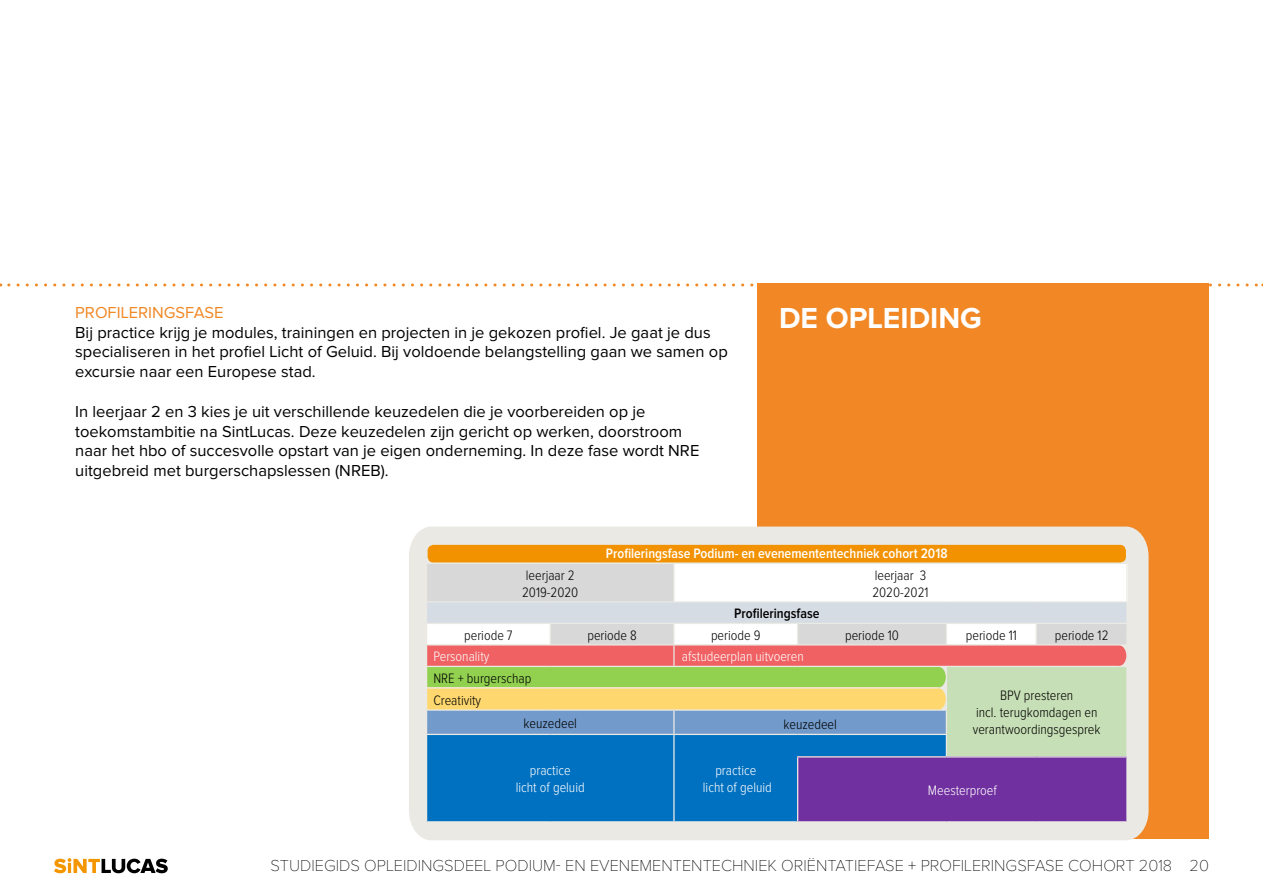
<style>
.page{position:relative;width:1263px;height:893px;background:#fff}
.page>*{position:absolute;margin:0;border:0;box-sizing:border-box;transform-origin:0 0}
.t1{font:700 30px "Proxima Nova";color:#fff}
.t2{font:16.5px/19.8px "Proxima Nova";color:#000}
.t3{font:100 16.5px "Proxima Nova";color:#000}
.t4{font:16.5px "Proxima Nova";color:#f18825}
.t5{font:300 14.1px/17px "Proxima Nova Cond";color:#000}
.t6{font:300 14.1px/17px "Proxima Nova Cond";color:#fff;text-align:center}
.t7{font:600 14.1px "Proxima Nova Cond";color:#fff}
.t8{font:600 14.1px "Proxima Nova Cond";color:#000}
</style>
<div class="page">
<svg style="left:54px;top:858px;width:114px;height:15px"></svg>
<svg style="left:9px;top:283px;width:1254px;height:3px"></svg>
<div style="left:758px;top:283px;width:451px;height:556px;background:#f18825"></div>
<div style="left:409px;top:527px;width:739px;height:313px;background:#eae9e4"></div>
<div style="left:428px;top:545px;width:698px;height:18px;background:#f39200;border-radius:6px"></div>
<div style="left:427px;top:563px;width:247px;height:39px;background:#d8d8d8"></div>
<div style="left:674px;top:563px;width:453px;height:39px;background:#fff"></div>
<div style="left:427px;top:757px;width:370px;height:64px;background:#0070c0"></div>
<div style="left:798px;top:757px;width:329px;height:65px;background:#7030a0"></div>
<hr style="left:426px;top:563px;width:124px;height:1px;background:#eae9e4">
<hr style="left:426px;top:564px;width:1px;height:37px;background:#eae9e4">
<hr style="left:550px;top:563px;width:124px;height:1px;background:#eae9e4">
<hr style="left:674px;top:563px;width:124px;height:1px;background:#eae9e4">
<hr style="left:673px;top:564px;width:2px;height:37px;background:#eae9e4">
<hr style="left:798px;top:563px;width:148px;height:1px;background:#eae9e4">
<hr style="left:946px;top:563px;width:90px;height:1px;background:#eae9e4">
<hr style="left:1036px;top:563px;width:92px;height:1px;background:#eae9e4">
<hr style="left:1126px;top:564px;width:2px;height:37px;background:#eae9e4">
<hr style="left:426px;top:601px;width:124px;height:1px;background:#eae9e4">
<hr style="left:550px;top:601px;width:124px;height:1px;background:#eae9e4">
<hr style="left:674px;top:601px;width:124px;height:1px;background:#eae9e4">
<hr style="left:798px;top:601px;width:148px;height:1px;background:#eae9e4">
<hr style="left:946px;top:601px;width:90px;height:1px;background:#eae9e4">
<hr style="left:1036px;top:601px;width:92px;height:1px;background:#eae9e4">
<hr style="left:1126px;top:602px;width:2px;height:21px;background:#eae9e4">
<hr style="left:1036px;top:623px;width:92px;height:1px;background:#eae9e4">
<hr style="left:1126px;top:624px;width:2px;height:20px;background:#eae9e4">
<hr style="left:1036px;top:644px;width:92px;height:1px;background:#eae9e4">
<hr style="left:1126px;top:645px;width:2px;height:21px;background:#eae9e4">
<hr style="left:1036px;top:666px;width:92px;height:1px;background:#eae9e4">
<hr style="left:1126px;top:667px;width:2px;height:21px;background:#eae9e4">
<hr style="left:1126px;top:688px;width:2px;height:22px;background:#eae9e4">
<hr style="left:1126px;top:710px;width:2px;height:24px;background:#eae9e4">
<hr style="left:1126px;top:734px;width:2px;height:22px;background:#eae9e4">
<hr style="left:426px;top:757px;width:1px;height:64px;background:#eae9e4">
<hr style="left:426px;top:821px;width:124px;height:1px;background:#eae9e4">
<hr style="left:550px;top:821px;width:124px;height:1px;background:#eae9e4">
<svg style="left:426px;top:602px;width:701px;height:155px;background:#b7bbad"></svg>
<hr style="left:673px;top:757px;width:2px;height:64px;background:#eae9e4">
<hr style="left:674px;top:821px;width:124px;height:1px;background:#eae9e4">
<hr style="left:797px;top:756px;width:149px;height:1px;background:#eae9e4">
<hr style="left:797px;top:757px;width:1px;height:64px;background:#eae9e4">
<hr style="left:946px;top:756px;width:90px;height:1px;background:#eae9e4">
<hr style="left:1036px;top:756px;width:92px;height:1px;background:#eae9e4">
<hr style="left:1126px;top:757px;width:2px;height:64px;background:#eae9e4">
<hr style="left:798px;top:821px;width:148px;height:1px;background:#eae9e4">
<hr style="left:946px;top:821px;width:90px;height:1px;background:#eae9e4">
<hr style="left:1036px;top:821px;width:92px;height:1px;background:#eae9e4">
<svg style="left:1119px;top:645px;width:8px;height:21px"></svg>
<div style="left:1113px;top:646px;width:13px;height:20px;background:#f06163;border-radius:50%"></div>
<svg style="left:939px;top:666px;width:7px;height:22px"></svg>
<div style="left:932px;top:667px;width:14px;height:20px;background:#92d050;border-radius:50%"></div>
<svg style="left:939px;top:688px;width:7px;height:22px"></svg>
<div style="left:932px;top:689px;width:14px;height:20px;background:#fed86f;border-radius:50%"></div>
<p class="t4" style="left:75px;top:305px;width:150px">PROFILERINGSFASE</p>
<p class="t2" style="left:75px;top:323px;width:654px">Bij practice krijg je modules, trainingen en projecten in je gekozen profiel. Je gaat je dus specialiseren in het profiel Licht of Geluid. Bij voldoende belangstelling gaan we samen op excursie naar een Europese stad.</p>
<p class="t2" style="left:75px;top:402px;width:626px">In leerjaar 2 en 3 kies je uit verschillende keuzedelen die je voorbereiden op je toekomstambitie na SintLucas. Deze keuzedelen zijn gericht op werken, doorstroom naar het hbo of succesvolle opstart van je eigen onderneming. In deze fase wordt NRE uitgebreid met burgerschapslessen (NREB).</p>
<h1 class="t1" style="left:779px;top:305px;width:204px">DE OPLEIDING</h1>
<p class="t7" style="left:606px;top:546px;width:343px">Profileringsfase Podium- en evenemententechniek cohort 2018</p>
<p class="t5" style="left:522px;top:567px;width:58px">leerjaar 2<br>2019-2020</p>
<p class="t5" style="left:872px;top:567px;width:58px">leerjaar 3<br>2020-2021</p>
<p class="t8" style="left:734px;top:607px;width:87px">Profileringsfase</p>
<p class="t5" style="left:464px;top:627px;width:50px">periode 7</p>
<p class="t5" style="left:587px;top:627px;width:51px">periode 8</p>
<p class="t5" style="left:711px;top:627px;width:51px">periode 9</p>
<p class="t5" style="left:845px;top:627px;width:56px">periode 10</p>
<p class="t5" style="left:966px;top:627px;width:53px">periode 11</p>
<p class="t5" style="left:1055px;top:627px;width:55px">periode 12</p>
<p class="t6" style="left:433px;top:649px;width:58px">Personality</p>
<p class="t6" style="left:682px;top:649px;width:123px">afstudeerplan uitvoeren</p>
<p class="t5" style="left:433px;top:670px;width:100px">NRE + burgerschap</p>
<p class="t5" style="left:973px;top:688px;width:129px;text-align:center">BPV presteren<br>incl. terugkomdagen en verantwoordingsgesprek</p>
<p class="t5" style="left:433px;top:692px;width:49px">Creativity</p>
<p class="t5" style="left:523px;top:715px;width:55px">keuzedeel</p>
<p class="t5" style="left:783px;top:717px;width:55px">keuzedeel</p>
<p class="t6" style="left:516px;top:763px;width:70px">practice<br>licht of geluid</p>
<p class="t6" style="left:703px;top:763px;width:70px">practice<br>licht of geluid</p>
<p class="t6" style="left:928px;top:782px;width:71px">Meesterproef</p>
<p class="t3" style="left:270px;top:858px;width:940px">STUDIEGIDS OPLEIDINGSDEEL PODIUM- EN EVENEMENTENTECHNIEK ORIËNTATIEFASE + PROFILERINGSFASE COHORT 2018 20</p>
</div>
